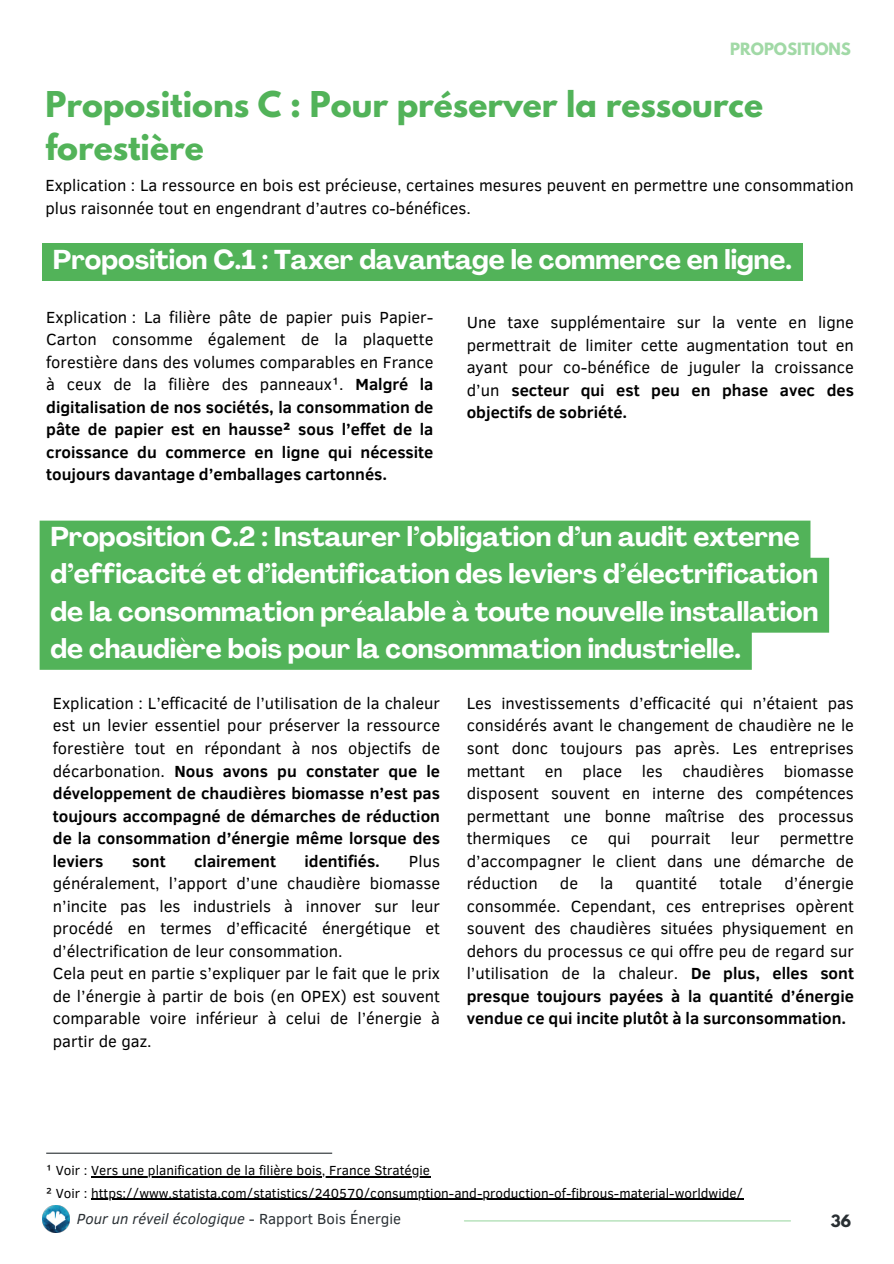
<style>
.page{position:relative;width:894px;height:1264px;background:#fff}
.page>*{position:absolute;margin:0;border:0;box-sizing:border-box;transform-origin:0 0}
.t1{font:700 31.5px/43.8px "League Spartan";color:#52b359}
.t2{font:700 26.85px/37.2px "Agrandir";color:#fff}
.t3{font:16.5px/22.5px "Clear Sans";color:#000;text-align:justify}
.t4{font:700 16.5px/22.5px "Clear Sans";color:#000;text-align:justify}
.t5{font:italic 15px "Clear Sans";color:#292f33}
.t6{font:700 15px "League Spartan";color:#a1d9a6}
.t7{font:700 15px "League Spartan";color:#292f33}
.t8{font:13.5px "Clear Sans";color:#000}
.s1{font-weight:400}
.s2{font-weight:700}
.s3{font-style:normal}
</style>
<div class="page">
<img style="left:43px;top:1205px;width:27px;height:27px">
<hr style="left:464px;top:1220px;width:326px;height:1px;background:#a1d9a6">
<div style="left:42px;top:243px;width:760px;height:38px;background:#52b359"></div>
<div style="left:40px;top:520px;width:788px;height:149px;background:#52b359"></div>
<hr style="left:91px;top:1198px;width:652px;height:1px;background:#000">
<hr style="left:91px;top:1176px;width:339px;height:1px;background:#000">
<hr style="left:46px;top:1152px;width:286px;height:1px;background:#292f33">
<h4 class="t6" style="left:729px;top:41px;width:122px">PROPOSITIONS</h4>
<h4 class="t1" style="left:45px;top:86px;width:719px">Propositions C : Pour préserver la ressource forestière</h4>
<p class="t3" style="left:45px;top:173px;width:809px">Explication : La ressource en bois est précieuse, certaines mesures peuvent en permettre une consommation plus raisonnée tout en engendrant d’autres co-bénéfices.</p>
<h4 class="t2" style="left:53px;top:243px;width:740px">Proposition C.1 : Taxer davantage le commerce en ligne.</h4>
<h4 class="t4" style="left:46px;top:305px;width:388px"><span class="s1">Explication : La filière pâte de papier puis Papier-Carton consomme également de la plaquette forestière dans des volumes comparables en France à ceux de la filière des panneaux¹.</span> Malgré la digitalisation de nos sociétés, la consommation de pâte de papier est en hausse² sous l’effet de la croissance du commerce en ligne qui nécessite toujours davantage d’emballages cartonnés.</h4>
<h2 class="t3" style="left:466px;top:310px;width:388px">Une taxe supplémentaire sur la vente en ligne permettrait de limiter cette augmentation tout en ayant pour co-bénéfice de juguler la croissance d’un <span class="s2">secteur qui est peu en phase avec des objectifs de sobriété.</span></h2>
<h4 class="t2" style="left:50px;top:521px;width:769px">Proposition C.2 : Instaurer l’obligation d’un audit externe d’efficacité et d’identification des leviers d’électrification de la consommation préalable à toute nouvelle installation de chaudière bois pour la consommation industrielle.</h4>
<h4 class="t4" style="left:53px;top:691px;width:388px"><span class="s1">Explication : L’efficacité de l’utilisation de la chaleur est un levier essentiel pour préserver la ressource forestière tout en répondant à nos objectifs de décarbonation.</span> Nous avons pu constater que le développement de chaudières biomasse n’est pas toujours accompagné de démarches de réduction de la consommation d’énergie même lorsque des leviers</h4>
<p class="t3" style="left:466px;top:691px;width:388px">Les investissements d’efficacité qui n’étaient pas considérés avant le changement de chaudière ne le sont donc toujours pas après. Les entreprises mettant en place les chaudières biomasse disposent souvent en interne des compétences permettant une bonne maîtrise des processus thermiques ce qui pourrait leur permettre d’accompagner le client dans une démarche de réduction</p>
<h4 class="t4" style="left:132px;top:848px;width:35px">sont</h4>
<h4 class="t4" style="left:194px;top:848px;width:83px">clairement</h4>
<h4 class="t4" style="left:304px;top:848px;width:77px">identifiés.</h4>
<h4 class="t3" style="left:53px;top:848px;width:388px;text-align:left;text-indent:356px">Plus généralement, l’apport d’une chaudière biomasse n’incite pas les industriels à innover sur leur procédé en termes d’efficacité énergétique et d’électrification de leur consommation.<br>Cela peut en partie s’expliquer par le fait que le prix de l’énergie à partir de bois (en OPEX) est souvent comparable voire inférieur à celui de l’énergie à partir de gaz.</h4>
<p class="t3" style="left:466px;top:871px;width:388px;text-indent:317px">d’énergie consommée. Cependant, ces entreprises opèrent souvent des chaudières situées physiquement en dehors du processus ce qui offre peu de regard sur l’utilisation de la chaleur. <span class="s2">De plus, elles sont presque toujours payées à la quantité d’énergie vendue ce qui incite plutôt à la surconsommation.</span></p>
<p class="t3" style="left:559px;top:871px;width:20px">de</p>
<p class="t3" style="left:600px;top:871px;width:15px">la</p>
<p class="t3" style="left:635px;top:871px;width:63px">quantité</p>
<p class="t3" style="left:719px;top:871px;width:44px">totale</p>
<p class="t8" style="left:46px;top:1160px;width:385px">¹ Voir : Vers une planification de la filière bois, France Stratégie</p>
<p class="t8" style="left:46px;top:1183px;width:698px">² Voir : https://www.statista.com/statistics/240570/consumption-and-production-of-fibrous-material-worldwide/</p>
<h1 class="t5" style="left:77px;top:1208px;width:325px">Pour un réveil écologique <span class="s3">- Rapport Bois Énergie</span></h1>
<h2 class="t7" style="left:830px;top:1213px;width:22px">36</h2>
</div>
